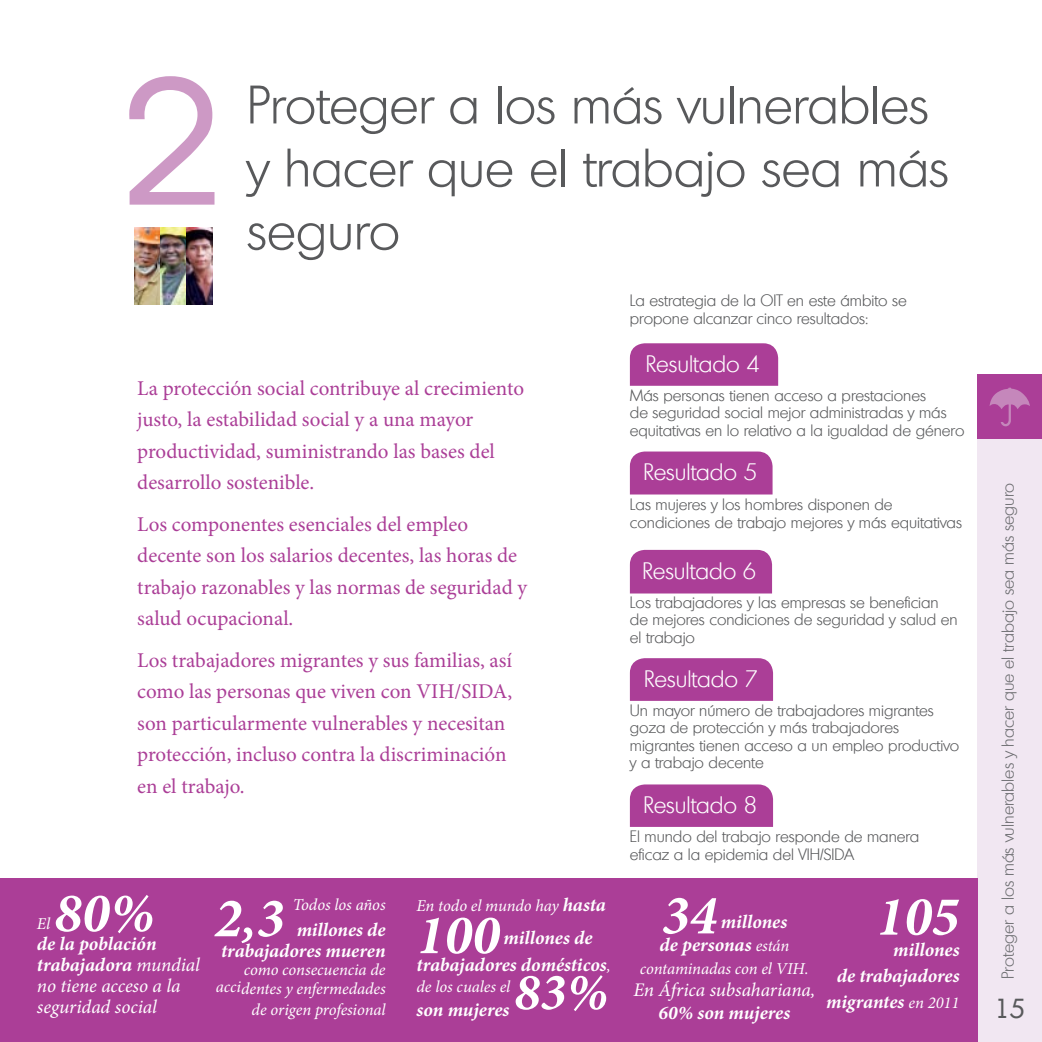
<style>
.page{position:relative;width:1042px;height:1042px;background:#fff}
.page>*{position:absolute;margin:0;border:0;box-sizing:border-box;transform-origin:0 0}
.t1{font:175px "Montreal";color:#cd99c5}
.t2{font:italic 700 56px "Minion Pro";color:#fff}
.t3{font:300 52.5px/63px "Montreal";color:#58595b}
.t4{font:italic 700 52.5px "Minion Pro";color:#fff}
.t5{font:26.25px "Montreal";color:#58595b}
.t6{font:300 22.75px "Montreal";color:#fff}
.t7{font:21px/31.5px "Minion Pro";color:#ab3e97}
.t8{font:italic 700 19.25px/26.2px "Minion Pro";letter-spacing:-.005em;color:#fff;text-align:right}
.t9{font:italic 19.25px/21px "Minion Pro";letter-spacing:-.005em;color:#fff}
.t10{font:italic 16.62px/19.2px "Minion Pro";letter-spacing:-.005em;color:#fff;text-align:right}
.t11{font:300 16.62px "Montreal";color:#6d6e71}
.t12{font:300 15.75px/17.5px "Montreal";color:#58595b}
.s1{font-weight:700}
.s2{font-weight:700;font-size:19.25px}
.s3{font-weight:400;font-size:16.62px}
</style>
<div class="page">
<div style="left:977px;top:439px;width:65px;height:603px;background:#f1e7f2"></div>
<div style="left:977px;top:375px;width:65px;height:64px;background:#ab3e97"></div>
<svg style="left:989px;top:388px;width:41px;height:38px"></svg>
<div style="left:630px;top:343px;width:148px;height:43px;background:#ab3e97"></div>
<div style="left:630px;top:451px;width:142px;height:43px;background:#ab3e97"></div>
<div style="left:630px;top:658px;width:143px;height:43px;background:#ab3e97"></div>
<div style="left:630px;top:550px;width:142px;height:43px;background:#ab3e97"></div>
<div style="left:0;top:879px;width:977px;height:163px;background:#ab3e97"></div>
<img style="left:134px;top:227px;width:79px;height:77px">
<div style="left:630px;top:784px;width:143px;height:43px;background:#ab3e97"></div>
<h1 class="t1" style="left:120px;top:30px;width:102px">2</h1>
<h3 class="t3" style="left:247px;top:73px;width:703px">Proteger a los más vulnerables y hacer que el trabajo sea más seguro</h3>
<p class="t12" style="left:630px;top:292px;width:278px">La estrategia de la OIT en este ámbito se propone alcanzar cinco resultados:</p>
<h3 class="t6" style="left:646px;top:350px;width:115px">Resultado 4</h3>
<h3 class="t7" style="left:137px;top:372px;width:388px">La protección social contribuye al crecimiento justo, la estabilidad social y a una mayor productividad, suministrando las bases del desarrollo sostenible.</h3>
<h3 class="t7" style="left:137px;top:508px;width:391px">Los componentes esenciales del empleo decente son los salarios decentes, las horas de trabajo razonables y las normas de seguridad y salud ocupacional.</h3>
<h3 class="t7" style="left:137px;top:644px;width:376px">Los trabajadores migrantes y sus familias, así como las personas que viven con VIH/SIDA, son particularmente vulnerables y necesitan protección, incluso contra la discriminación en el trabajo.</h3>
<h2 class="t2" style="left:54px;top:873px;width:102px">80%</h2>
<p class="t9" style="left:37px;top:954px;width:165px"><span class="s1">trabajadora</span> mundial no tiene acceso a la seguridad social</p>
<p class="t10" style="left:37px;top:914px;width:15px">El</p>
<p class="t8" style="left:37px;top:931px;width:121px">de la población</p>
<p class="t10" style="left:293px;top:895px;width:94px">Todos los años</p>
<h2 class="t2" style="left:214px;top:878px;width:72px">2,3</h2>
<p class="t8" style="left:221px;top:919px;width:166px;line-height:21px">millones de trabajadores mueren</p>
<p class="t10" style="left:216px;top:960px;width:171px">como consecuencia de accidentes y enfermedades</p>
<p class="t10" style="left:252px;top:1000px;width:135px">de origen profesional</p>
<p class="t10" style="left:417px;top:896px;width:191px">En todo el mundo hay <span class="s2">hasta</span></p>
<h2 class="t2" style="left:417px;top:895px;width:85px">100</h2>
<p class="t8" style="left:416px;top:925px;width:195px;text-align:left;text-indent:87px">millones de trabajadores domésticos<span class="s3">,</span></p>
<p class="t10" style="left:417px;top:976px;width:95px">de los cuales el</p>
<p class="t8" style="left:417px;top:996px;width:94px">son mujeres</p>
<h3 class="t4" style="left:514px;top:955px;width:96px">83%</h3>
<p class="t12" style="left:630px;top:386px;width:336px">Más personas tienen acceso a prestaciones<br>de seguridad social mejor administradas y más equitativas en lo relativo a la igualdad de género</p>
<h3 class="t6" style="left:643px;top:458px;width:115px">Resultado 5</h3>
<p class="t12" style="left:630px;top:496px;width:334px">Las mujeres y los hombres disponen de condiciones de trabajo mejores y más equitativas</p>
<h3 class="t6" style="left:642px;top:557px;width:115px">Resultado 6</h3>
<p class="t12" style="left:630px;top:593px;width:329px">Los trabajadores y las empresas se benefician de mejores condiciones de seguridad y salud en el trabajo</p>
<h3 class="t6" style="left:644px;top:665px;width:115px">Resultado 7</h3>
<p class="t12" style="left:630px;top:701px;width:331px">Un mayor número de trabajadores migrantes goza de protección y más trabajadores migrantes tienen acceso a un empleo productivo y a trabajo decente</p>
<h3 class="t6" style="left:643px;top:791px;width:115px">Resultado 8</h3>
<p class="t12" style="left:630px;top:827px;width:291px">El mundo del trabajo responde de manera eficaz a la epidemia del VIH/SIDA</p>
<h2 class="t2" style="left:661px;top:875px;width:57px">34</h2>
<p class="t8" style="left:659px;top:910px;width:131px;line-height:22.8px">millones<br>de personas <span class="s3">están</span></p>
<p class="t10" style="left:640px;top:958px;width:170px">contaminadas con el VIH.</p>
<p class="t9" style="left:633px;top:979px;width:183px">En África subsahariana,</p>
<p class="t8" style="left:658px;top:999px;width:133px">60% son mujeres</p>
<h2 class="t2" style="left:876px;top:877px;width:85px">105</h2>
<p class="t8" style="left:826px;top:936px;width:135px">millones<br>de trabajadores migrantes <span class="s3">en 2011</span></p>
<p class="t11" style="left:997px;top:979px;width:498px;rotate:-90deg">Proteger a los más vulnerables y hacer que el trabajo sea más seguro</p>
<h3 class="t5" style="left:994px;top:991px;width:32px">15</h3>
</div>
